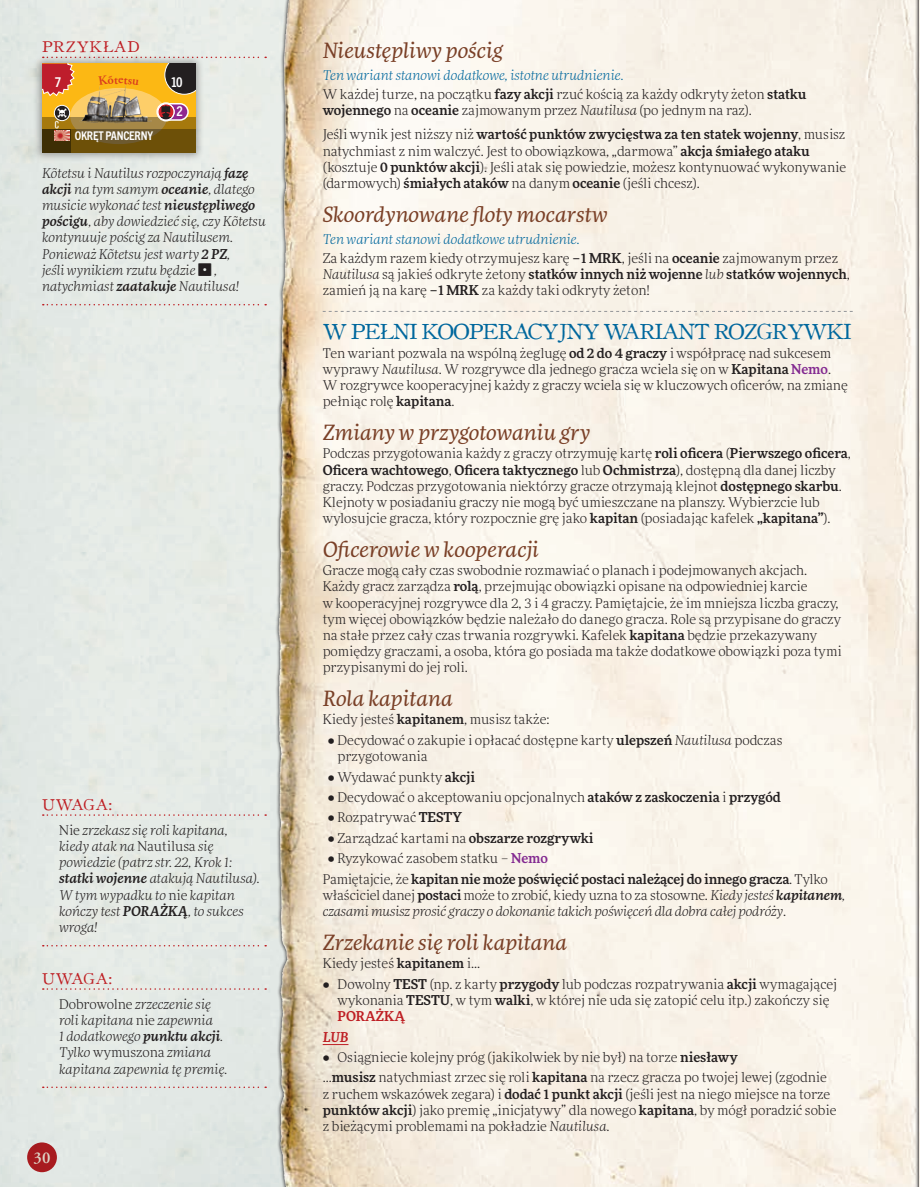
<style>
.page{position:relative;width:920px;height:1187px;background:#fff}
.page>*{position:absolute;margin:0;border:0;box-sizing:border-box;transform-origin:0 0}
.SUBS{font:italic 21px "More Pro";color:#7a4027}
.HEADS{font:21px "Oldstyle HPLHS";letter-spacing:-.05em;color:#00679d}
.SUBS-2{font:600 16.5px "Adobe Garamond Pro";color:#ddd5c6}
.EXAMPLE_SIDEBAR_HEAD{font:15px "Oldstyle HPLHS";letter-spacing:.05em;color:#be1e23}
.BODY{font:300 13.5px/16.2px "More Pro";color:#231f20}
.EXAMPLE{font:italic 300 13.5px/16.2px "More Pro";color:#231f20}
.EXAMPLE_SIDEBAR_BODY{font:italic 300 13.5px/16.2px "More Pro";color:#231f20}
.BODY-2{font:italic 300 13.5px/16.2px "More Pro";letter-spacing:-.01em;color:#231f20}
.SUB_SUB{font:italic 300 13.5px "More Pro";color:#00679d}
.t1{font:700 condensed 13.5px "Trade Gothic Next LT Pro";color:#fff}
.BODY-3{font:italic 500 13.5px "More Pro";color:#be1e23}
.t2{font:700 condensed 12px "Trade Gothic Next LT Pro";letter-spacing:-.02em;color:#fff}
.s1{font-weight:500}
.s2{font-family:"Las Vegas Dice";font-weight:400;font-style:normal}
.s3{font-style:normal}
.s4{font-style:italic}
.s5{font-weight:500;color:#822890}
.s6{font-weight:500;font-style:normal}
.s7{font-weight:500;color:#be1e23}
</style>
<div class="page">
<div style="left:0;top:0;width:378px;height:1187px;background:#e5eae6"></div>
<img style="left:266px;top:0;width:648px;height:1187px">
<div style="left:914px;top:0;width:5px;height:1187px;background:#231f20;opacity:.95"></div>
<svg style="left:322px;top:311px;width:530px;height:1px"></svg>
<svg style="left:322px;top:1044px;width:26px;height:1px"></svg>
<svg style="left:206px;top:57px;width:60px;height:1px"></svg>
<svg style="left:43px;top:304px;width:223px;height:1px"></svg>
<div style="left:33px;top:54px;width:172px;height:108px;background:#231f20;opacity:.4"></div>
<div style="left:42px;top:64px;width:153px;height:89px;background:#fcb814"></div>
<svg style="left:42px;top:117px;width:153px;height:12px"></svg>
<svg style="left:71px;top:129px;width:124px;height:24px;background:#6d5211"></svg>
<svg style="left:42px;top:129px;width:29px;height:24px"></svg>
<svg style="left:164px;top:64px;width:31px;height:31px"></svg>
<svg style="left:42px;top:64px;width:33px;height:33px"></svg>
<svg style="left:161px;top:102px;width:28px;height:20px"></svg>
<div style="left:157px;top:103px;width:17px;height:17px;border:1px solid #fff;border-radius:50%"></div>
<svg style="left:54px;top:105px;width:16px;height:16px"></svg>
<div style="left:54px;top:105px;width:16px;height:16px;border:1px solid #fff;border-radius:50%"></div>
<svg style="left:55px;top:108px;width:12px;height:21px"></svg>
<img style="left:55px;top:131px;width:14px;height:9px">
<img style="left:72px;top:82px;width:89px;height:51px">
<svg style="left:43px;top:814px;width:223px;height:2px"></svg>
<svg style="left:43px;top:945px;width:223px;height:1px"></svg>
<svg style="left:43px;top:988px;width:223px;height:2px"></svg>
<svg style="left:43px;top:1087px;width:223px;height:1px"></svg>
<div style="left:27px;top:1142px;width:30px;height:30px;background:#a81b1f;border-radius:50%"></div>
<svg style="left:98px;top:82px;width:41px;height:4px"></svg>
<p class="EXAMPLE_SIDEBAR_HEAD" style="left:42px;top:38px;width:99px">PRZYKŁAD</p>
<p class="t1" style="left:55px;top:73px;width:8px">7</p>
<p class="t1" style="left:171px;top:73px;width:13px">10</p>
<p class="t1" style="left:177px;top:102px;width:8px">2</p>
<p class="t2" style="left:75px;top:127px;width:80px">OKRĘT PANCERNY</p>
<p class="EXAMPLE_SIDEBAR_BODY" style="left:42px;top:164px;width:225px">Kõtetsu i Nautilus rozpoczynają <span class="s1">fazę akcji</span> na tym samym <span class="s1">oceanie</span>, dlatego musicie wykonać test <span class="s1">nieustępliwego pościgu</span>, aby dowiedzieć się, czy Kõtetsu kontynuuje pościg za Nautilusem.<br>Ponieważ Kõtetsu jest warty <span class="s1">2 PZ</span>,<br>jeśli wynikiem rzutu będzie <span class="s2">1</span> , natychmiast <span class="s1">zaatakuje</span> Nautilusa!</p>
<p class="EXAMPLE_SIDEBAR_HEAD" style="left:42px;top:795px;width:71px">UWAGA:</p>
<p class="EXAMPLE" style="left:59px;top:821px;width:202px"><span class="s3">Nie</span> zrzekasz się roli kapitana, kiedy atak na <span class="s3">Nautilusa</span> się powiedzie (patrz str. 22, Krok 1: <span class="s1">statki wojenne</span> atakują Nautilusa).<br>W tym wypadku to <span class="s3">nie</span> kapitan kończy test <span class="s1">PORAŻKĄ</span>, to sukces wroga!</p>
<p class="EXAMPLE_SIDEBAR_HEAD" style="left:42px;top:969px;width:71px">UWAGA:</p>
<p class="EXAMPLE" style="left:59px;top:995px;width:170px"><span class="s3">Dobrowolne</span> zrzeczenie się roli kapitana <span class="s3">nie</span> zapewnia<br>1 dodatkowego <span class="s1">punktu akcji</span>.<br>Tylko <span class="s3">wymuszona</span> zmiana kapitana zapewnia tę premię.</p>
<p class="SUBS-2" style="left:34px;top:1148px;width:18px">30</p>
<p class="SUBS" style="left:322px;top:36px;width:182px">Nieustępliwy pościg</p>
<p class="SUB_SUB" style="left:322px;top:67px;width:302px">Ten wariant stanowi dodatkowe, istotne utrudnienie.</p>
<p class="BODY" style="left:322px;top:85px;width:485px">W każdej turze, na początku <span class="s1">fazy akcji</span> rzuć kością za każdy odkryty żeton <span class="s1">statku wojennego</span> na <span class="s1">oceanie</span> zajmowanym przez <span class="s4">Nautilusa</span> (po jednym na raz).</p>
<p class="BODY" style="left:322px;top:126px;width:525px">Jeśli wynik jest niższy niż <span class="s1">wartość punktów zwycięstwa za ten statek wojenny</span>, musisz natychmiast z nim walczyć. Jest to obowiązkowa, „darmowa” <span class="s1">akcja śmiałego ataku </span>(kosztuje <span class="s1">0 punktów akcji</span>). Jeśli atak się powiedzie, możesz kontynuować wykonywanie (darmowych) <span class="s1">śmiałych ataków</span> na danym <span class="s1">oceanie</span> (jeśli chcesz).</p>
<p class="SUBS" style="left:322px;top:200px;width:286px">Skoordynowane floty mocarstw</p>
<p class="SUB_SUB" style="left:322px;top:231px;width:258px">Ten wariant stanowi dodatkowe utrudnienie.</p>
<p class="BODY" style="left:322px;top:249px;width:528px">Za każdym razem kiedy otrzymujesz karę <span class="s1">–1 MRK</span>, jeśli na <span class="s1">oceanie</span> zajmowanym przez<br><span class="s4">Nautilusa</span> są jakieś odkryte żetony <span class="s1">statków innych niż wojenne</span> <span class="s4">lub</span> <span class="s1">statków wojennych</span>, zamień ją na karę <span class="s1">–1 MRK</span> za każdy taki odkryty żeton!</p>
<p class="HEADS" style="left:322px;top:319px;width:530px">W PEŁNI KOOPERACYJNY WARIANT ROZGRYWKI</p>
<p class="BODY" style="left:322px;top:344px;width:526px">Ten wariant pozwala na wspólną żeglugę <span class="s1">od 2 do 4 graczy</span> i współpracę nad sukcesem wyprawy <span class="s4">Nautilusa</span>. W rozgrywce dla jednego gracza wciela się on w <span class="s1">Kapitana</span> <span class="s5">Nemo</span>.<br>W rozgrywce kooperacyjnej każdy z graczy wciela się w kluczowych oficerów, na zmianę pełniąc rolę <span class="s1">kapitana</span>.</p>
<p class="SUBS" style="left:322px;top:418px;width:269px">Zmiany w przygotowaniu gry</p>
<p class="BODY" style="left:322px;top:445px;width:529px">Podczas przygotowania każdy z graczy otrzymuję kartę <span class="s1">roli oficera</span> (<span class="s1">Pierwszego oficera</span>, <span class="s1">Oficera wachtowego</span>, <span class="s1">Oficera taktycznego</span> lub <span class="s1">Ochmistrza</span>), dostępną dla danej liczby graczy. Podczas przygotowania niektórzy gracze otrzymają klejnot <span class="s1">dostępnego skarbu</span>.<br>Klejnoty w posiadaniu graczy nie mogą być umieszczane na planszy. Wybierzcie lub wylosujcie gracza, który rozpocznie grę jako <span class="s1">kapitan</span> (posiadając kafelek <span class="s1">„kapitana”</span>).</p>
<p class="SUBS" style="left:322px;top:535px;width:218px">Oficerowie w kooperacji</p>
<p class="BODY" style="left:322px;top:562px;width:520px">Gracze mogą cały czas swobodnie rozmawiać o planach i podejmowanych akcjach.<br>Każdy gracz zarządza <span class="s1">rolą</span>, przejmując obowiązki opisane na odpowiedniej karcie<br>w kooperacyjnej rozgrywce dla 2, 3 i 4 graczy. Pamiętajcie, że im mniejsza liczba graczy, tym więcej obowiązków będzie należało do danego gracza. Role są przypisane do graczy na stałe przez cały czas trwania rozgrywki. Kafelek <span class="s1">kapitana</span> będzie przekazywany pomiędzy graczami, a osoba, która go posiada ma także dodatkowe obowiązki poza tymi przypisanymi do jej roli.</p>
<p class="SUBS" style="left:322px;top:684px;width:132px">Rola kapitana</p>
<p class="BODY" style="left:322px;top:711px;width:228px">Kiedy jesteś <span class="s1">kapitanem</span>, musisz także:</p>
<p class="BODY" style="left:337px;top:732px;width:446px;text-indent:-10px">• Decydować o zakupie i opłacać dostępne karty <span class="s1">ulepszeń</span> <span class="s4">Nautilusa</span> podczas przygotowania</p>
<p class="BODY" style="left:328px;top:768px;width:148px">• Wydawać punkty <span class="s1">akcji</span></p>
<p class="BODY" style="left:328px;top:789px;width:454px">• Decydować o akceptowaniu opcjonalnych <span class="s1">ataków z zaskoczenia</span> i <span class="s1">przygód</span></p>
<p class="BODY" style="left:328px;top:809px;width:135px">• Rozpatrywać <span class="s1">TESTY</span></p>
<p class="BODY" style="left:328px;top:830px;width:267px">• Zarządzać kartami na <span class="s1">obszarze rozgrywki</span></p>
<p class="BODY" style="left:328px;top:850px;width:221px">• Ryzykować zasobem statku – <span class="s5">Nemo</span></p>
<p class="BODY-2" style="left:322px;top:871px;width:524px"><span class="s3">Pamiętajcie, że</span> <span class="s6">kapitan nie może poświęcić postaci należącej do innego gracza</span><span class="s3">. Tylko właściciel danej</span> <span class="s6">postaci</span> <span class="s3">może to zrobić, kiedy uzna to za stosowne.</span> Kiedy jesteś <span class="s1">kapitanem</span>, czasami musisz prosić graczy o dokonanie takich poświęceń dla dobra całej podróży<span class="s3">.</span></p>
<p class="SUBS" style="left:322px;top:928px;width:246px">Zrzekanie się roli kapitana</p>
<p class="BODY" style="left:322px;top:955px;width:159px">Kiedy jesteś <span class="s1">kapitanem</span> i...</p>
<p class="BODY" style="left:337px;top:975px;width:501px;text-indent:-15px">• Dowolny <span class="s1">TEST</span> (np. z karty <span class="s1">przygody</span> lub podczas rozpatrywania <span class="s1">akcji</span> wymagającej wykonania <span class="s1">TESTU</span>, w tym <span class="s1">walki</span>, w której nie uda się zatopić celu itp.) zakończy się<br><span class="s7">PORAŻKĄ</span></p>
<p class="BODY-3" style="left:322px;top:1027px;width:27px">LUB</p>
<p class="BODY" style="left:322px;top:1049px;width:416px">• Osiągniecie kolejny próg (jakikolwiek by nie był) na torze <span class="s1">niesławy</span></p>
<p class="BODY" style="left:322px;top:1069px;width:515px">...<span class="s1">musisz</span> natychmiast zrzec się roli <span class="s1">kapitana</span> na rzecz gracza po twojej lewej (zgodnie z ruchem wskazówek zegara) i <span class="s1">dodać 1 punkt akcji</span> (jeśli jest na niego miejsce na torze <span class="s1">punktów akcji</span>) jako premię „inicjatywy” dla nowego <span class="s1">kapitana</span>, by mógł poradzić sobie z bieżącymi problemami na pokładzie <span class="s4">Nautilusa</span>.</p>
</div>
